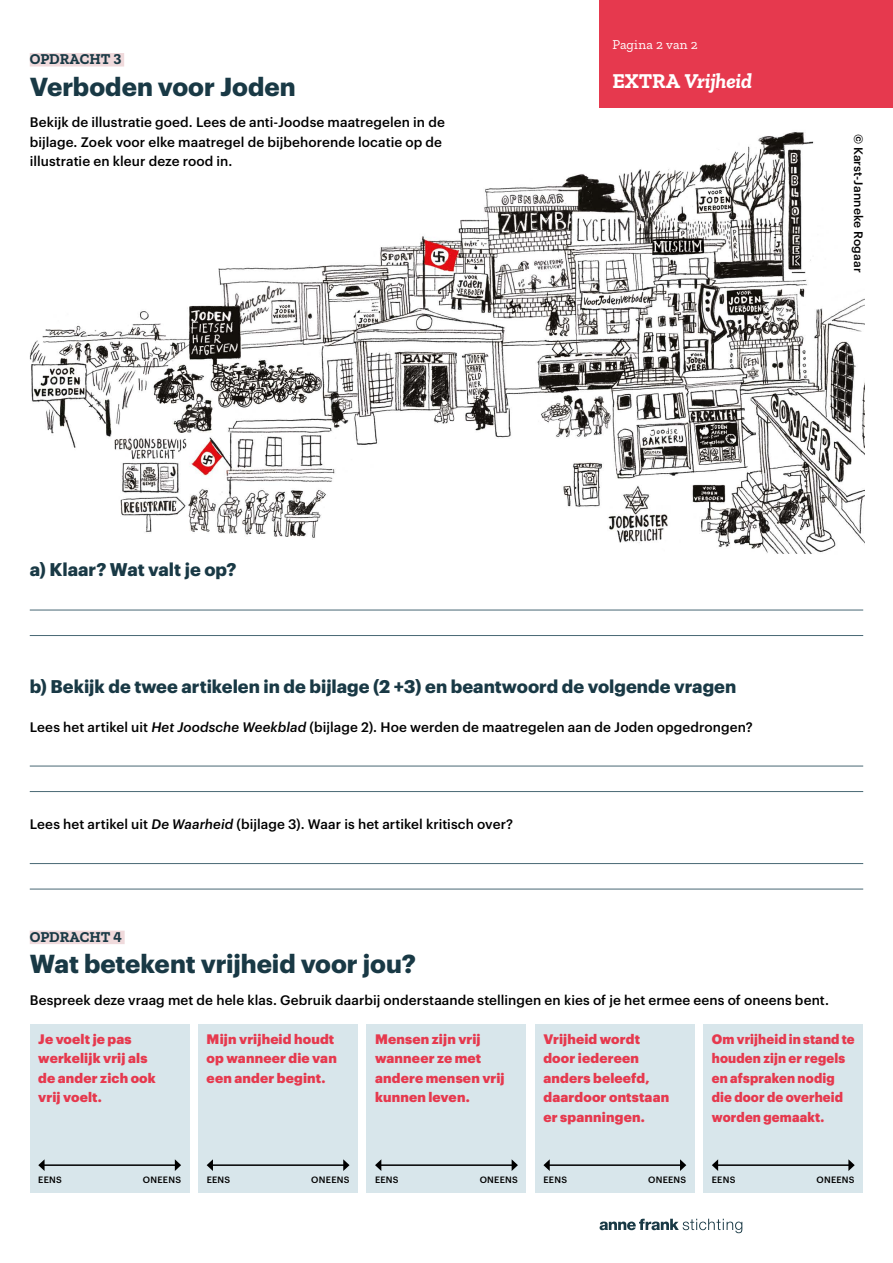
<style>
.page{position:relative;width:893px;height:1263px;background:#fff}
.page>*{position:absolute;margin:0;border:0;box-sizing:border-box;transform-origin:0 0}
.t1{font:700 25.5px "Graphik LC";color:#193945}
.t2{font:italic 700 21px "Zilla Slab";letter-spacing:-.005em;color:#fff}
.t3{font:700 18px "Graphik LC";color:#193945}
.t4{font:700 15px "Zilla Slab";color:#193945}
.t5{font:500 13.5px/19.5px "Graphik LC";letter-spacing:.01em;color:#000}
.t6{font:900 13.5px/19.5px "Graphik LC";letter-spacing:.015em;color:#e6394e}
.t7{font:900 13.5px/19.5px "Graphik LC";letter-spacing:.015em;color:#e6394e;scale:.95 1}
.t8{font:13.5px "Zilla Slab";letter-spacing:.02em;color:#fff}
.t9{font:500 12px "Graphik LC";letter-spacing:.015em;color:#000}
.t10{font:500 9px "Graphik LC";letter-spacing:.025em;color:#000}
.s1{font-style:normal}
.s2{font-style:italic}
</style>
<div class="page">
<div style="left:600px;top:0;width:293px;height:108px;background:#e6394e"></div>
<div style="left:30px;top:1024px;width:160px;height:168px;background:#d8e6eb"></div>
<div style="left:198px;top:1024px;width:160px;height:168px;background:#d8e6eb"></div>
<div style="left:367px;top:1024px;width:159px;height:168px;background:#d8e6eb"></div>
<div style="left:535px;top:1024px;width:160px;height:168px;background:#d8e6eb"></div>
<div style="left:703px;top:1024px;width:160px;height:168px;background:#d8e6eb"></div>
<img style="left:30px;top:132px;width:834px;height:422px">
<div style="left:30px;top:53px;width:94px;height:14px;background:#f0dadc"></div>
<div style="left:30px;top:931px;width:95px;height:13px;background:#f0dadc"></div>
<svg style="left:600px;top:1219px;width:142px;height:14px"></svg>
<hr style="left:30px;top:610px;width:833px;height:1px;background:#486874">
<hr style="left:30px;top:635px;width:833px;height:1px;background:#486874">
<hr style="left:30px;top:766px;width:833px;height:1px;background:#486874">
<hr style="left:30px;top:791px;width:833px;height:1px;background:#486874">
<hr style="left:30px;top:863px;width:833px;height:1px;background:#486874">
<hr style="left:30px;top:889px;width:833px;height:1px;background:#486874">
<hr style="left:44px;top:1164px;width:132px;height:2px;background:#000">
<svg style="left:38px;top:1159px;width:7px;height:12px"></svg>
<svg style="left:175px;top:1159px;width:6px;height:12px"></svg>
<hr style="left:212px;top:1164px;width:132px;height:2px;background:#000">
<svg style="left:207px;top:1159px;width:6px;height:12px"></svg>
<svg style="left:343px;top:1159px;width:7px;height:12px"></svg>
<hr style="left:381px;top:1164px;width:131px;height:2px;background:#000">
<svg style="left:375px;top:1159px;width:6px;height:12px"></svg>
<svg style="left:512px;top:1159px;width:6px;height:12px"></svg>
<hr style="left:549px;top:1164px;width:132px;height:2px;background:#000">
<svg style="left:543px;top:1159px;width:7px;height:12px"></svg>
<svg style="left:680px;top:1159px;width:6px;height:12px"></svg>
<hr style="left:717px;top:1164px;width:132px;height:2px;background:#000">
<svg style="left:712px;top:1159px;width:6px;height:12px"></svg>
<svg style="left:848px;top:1159px;width:7px;height:12px"></svg>
<p class="t4" style="left:30px;top:51px;width:93px">OPDRACHT 3</p>
<h1 class="t1" style="left:30px;top:67px;width:268px">Verboden voor Joden</h1>
<p class="t5" style="left:30px;top:111px;width:417px">Bekijk de illustratie goed. Lees de anti-Joodse maatregelen in de bijlage. Zoek voor elke maatregel de bijbehorende locatie op de illustratie en kleur deze rood in.</p>
<p class="t8" style="left:612px;top:37px;width:87px">Pagina 2 van 2</p>
<h2 class="t2" style="left:612px;top:69px;width:141px"><span class="s1">EXTRA</span> Vrijheid</h2>
<p class="t9" style="left:868px;top:134px;width:140px;rotate:90deg">© Karst-Janneke Rogaar</p>
<h3 class="t3" style="left:30px;top:555px;width:208px">a) Klaar? Wat valt je op?</h3>
<h3 class="t3" style="left:30px;top:672px;width:708px">b) Bekijk de twee artikelen in de bijlage (2 +3) en beantwoord de volgende vragen</h3>
<p class="t5" style="left:30px;top:716px;width:724px">Lees het artikel uit <span class="s2">Het Joodsche Weekblad</span> (bijlage 2). Hoe werden de maatregelen aan de Joden opgedrongen?</p>
<p class="t5" style="left:30px;top:813px;width:485px">Lees het artikel uit <span class="s2">De Waarheid</span> (bijlage 3). Waar is het artikel kritisch over?</p>
<p class="t4" style="left:30px;top:928px;width:94px">OPDRACHT 4</p>
<h1 class="t1" style="left:30px;top:944px;width:388px">Wat betekent vrijheid voor jou?</h1>
<p class="t5" style="left:30px;top:989px;width:801px">Bespreek deze vraag met de hele klas. Gebruik daarbij onderstaande stellingen en kies of je het ermee eens of oneens bent.</p>
<p class="t6" style="left:38px;top:1028px;width:119px">Je voelt je pas werkelijk vrij als de ander zich ook vrij voelt.</p>
<p class="t10" style="left:38px;top:1173px;width:25px">EENS</p>
<p class="t10" style="left:143px;top:1173px;width:40px">ONEENS</p>
<p class="t6" style="left:207px;top:1028px;width:132px">Mijn vrijheid houdt op wanneer die van een ander begint.</p>
<p class="t6" style="left:375px;top:1028px;width:131px">Mensen zijn vrij wanneer ze met andere mensen vrij kunnen leven.</p>
<p class="t10" style="left:207px;top:1173px;width:25px">EENS</p>
<p class="t10" style="left:311px;top:1173px;width:40px">ONEENS</p>
<p class="t10" style="left:375px;top:1173px;width:25px">EENS</p>
<p class="t10" style="left:480px;top:1173px;width:40px">ONEENS</p>
<p class="t6" style="left:543px;top:1028px;width:127px">Vrijheid wordt door iedereen anders beleefd, daardoor ontstaan er spanningen.</p>
<p class="t10" style="left:543px;top:1173px;width:25px">EENS</p>
<p class="t10" style="left:648px;top:1173px;width:40px">ONEENS</p>
<p class="t7" style="left:712px;top:1028px;width:152px">Om vrijheid in stand te houden zijn er regels en afspraken nodig die door de overheid worden gemaakt.</p>
<p class="t10" style="left:712px;top:1173px;width:25px">EENS</p>
<p class="t10" style="left:816px;top:1173px;width:40px">ONEENS</p>
</div>
